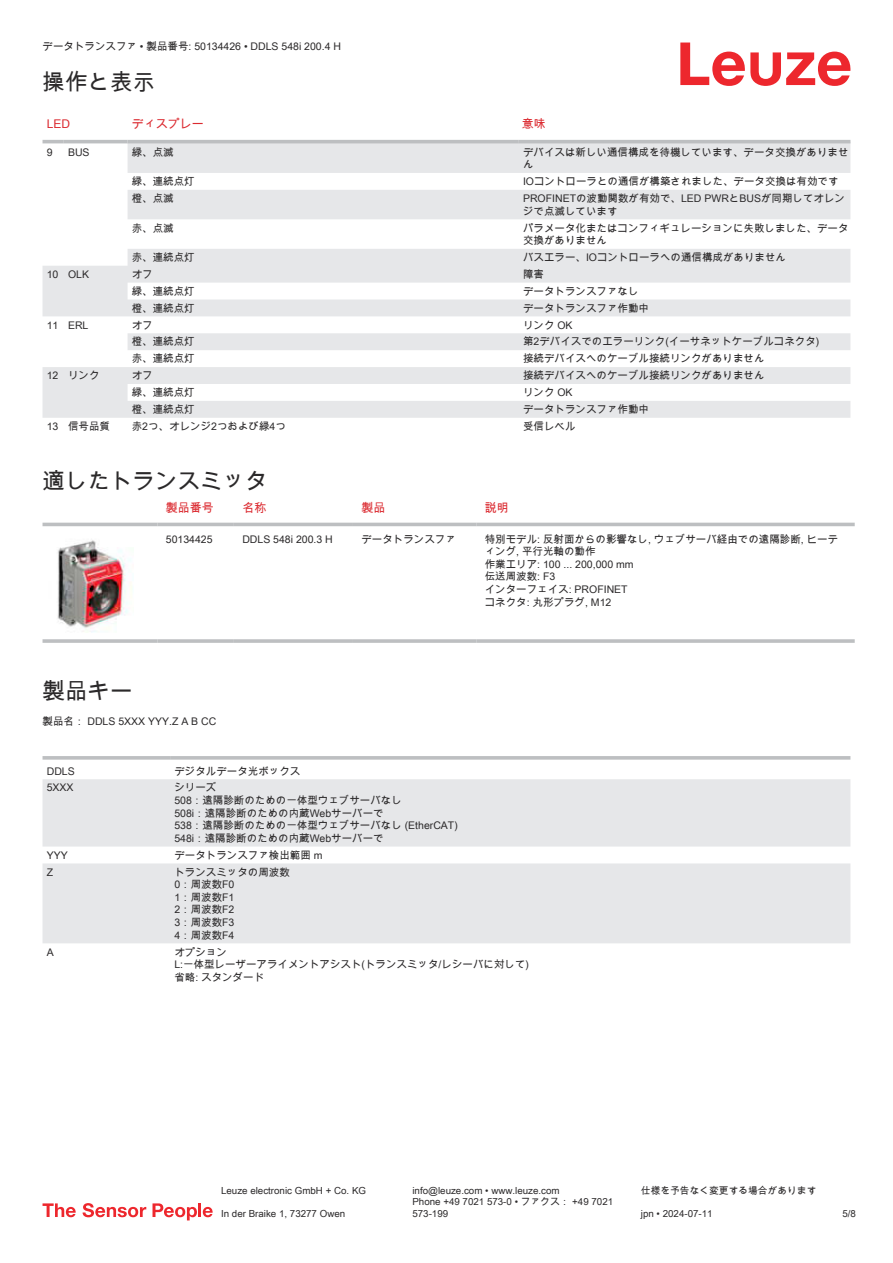
<style>
.page{position:relative;width:893px;height:1263px;background:#fff}
.page>*{position:absolute;margin:0;border:0;box-sizing:border-box;transform-origin:0 0}
.t1{font:22.5px "Arial Unicode MS";color:#2b292a}
.t2{font:12px "Arial Unicode MS";color:#db2a30}
.t3{font:10.5px/12.6px "Arial Unicode MS";color:#2b292a}
.t4{font:9.75px/11.7px "Arial Unicode MS";color:#2b292a}
</style>
<div class="page">
<svg style="left:680px;top:43px;width:170px;height:43px"></svg>
<svg style="left:43px;top:143px;width:807px;height:275px;fill:#e6e7e9"></svg>
<hr style="left:43px;top:140px;width:21px;height:3px;background:#bdbfc1">
<hr style="left:64px;top:140px;width:64px;height:3px;background:#bdbfc1">
<hr style="left:128px;top:140px;width:391px;height:3px;background:#bdbfc1">
<hr style="left:519px;top:140px;width:331px;height:3px;background:#bdbfc1">
<div style="left:43px;top:522px;width:812px;height:5px;background:#eeefef"></div>
<hr style="left:43px;top:523px;width:114px;height:3px;background:#bdbfc1">
<hr style="left:157px;top:523px;width:77px;height:3px;background:#bdbfc1">
<hr style="left:234px;top:523px;width:119px;height:3px;background:#bdbfc1">
<hr style="left:353px;top:523px;width:123px;height:3px;background:#bdbfc1">
<hr style="left:476px;top:523px;width:379px;height:3px;background:#bdbfc1">
<hr style="left:43px;top:639px;width:114px;height:4px;background:#bdbfc1">
<hr style="left:157px;top:639px;width:77px;height:4px;background:#c7c9ca">
<hr style="left:234px;top:639px;width:119px;height:4px;background:#bdbfc1">
<hr style="left:353px;top:639px;width:123px;height:4px;background:#bdbfc1">
<hr style="left:476px;top:639px;width:379px;height:4px;background:#c7c9ca">
<img style="left:57px;top:540px;width:75px;height:92px">
<svg style="left:43px;top:779px;width:807px;height:164px;background:#e8e9eb"></svg>
<svg style="left:43px;top:756px;width:127px;height:4px"></svg>
<svg style="left:170px;top:756px;width:680px;height:4px;background:#c3c5c7"></svg>
<svg style="left:43px;top:1203px;width:33px;height:14px"></svg>
<svg style="left:83px;top:1203px;width:63px;height:14px"></svg>
<svg style="left:153px;top:1203px;width:44px;height:17px"></svg>
<hr style="left:198px;top:1203px;width:3px;height:14px;background:#ed272d">
<svg style="left:203px;top:1207px;width:10px;height:10px"></svg>
<p class="t3" style="left:43px;top:40px;width:300px">データトランスファ • 製品番号: 50134426 • DDLS 548i 200.4 H</p>
<h1 class="t1" style="left:43px;top:66px;width:114px">操作と表示</h1>
<p class="t2" style="left:47px;top:115px;width:25px">LED</p>
<p class="t2" style="left:132px;top:115px;width:73px">ディスプレー</p>
<p class="t2" style="left:522px;top:115px;width:25px">意味</p>
<p class="t3" style="left:47px;top:145px;width:7px">9</p>
<p class="t3" style="left:68px;top:145px;width:23px">BUS</p>
<p class="t3" style="left:132px;top:145px;width:43px">緑、点滅</p>
<p class="t3" style="left:523px;top:145px;width:327px">デバイスは新しい通信構成を待機しています、データ交換がありません</p>
<p class="t3" style="left:132px;top:175px;width:65px">緑、連続点灯</p>
<p class="t3" style="left:523px;top:175px;width:317px">IOコントローラとの通信が構築されました、データ交換は有効です</p>
<p class="t3" style="left:132px;top:192px;width:43px">橙、点滅</p>
<p class="t3" style="left:523px;top:192px;width:324px">PROFINETの波動関数が有効で、LED PWRとBUSが同期してオレンジで点滅しています</p>
<p class="t3" style="left:132px;top:221px;width:43px">赤、点滅</p>
<p class="t3" style="left:523px;top:221px;width:327px">パラメータ化またはコンフィギュレーションに失敗しました、データ交換がありません</p>
<p class="t3" style="left:132px;top:251px;width:65px">赤、連続点灯</p>
<p class="t3" style="left:523px;top:251px;width:265px">バスエラー、IOコントローラへの通信構成がありません</p>
<p class="t3" style="left:47px;top:268px;width:44px">10 OLK</p>
<p class="t3" style="left:132px;top:268px;width:22px">オフ</p>
<p class="t3" style="left:523px;top:268px;width:22px">障害</p>
<p class="t3" style="left:132px;top:285px;width:65px">緑、連続点灯</p>
<p class="t3" style="left:523px;top:285px;width:117px">データトランスファなし</p>
<p class="t3" style="left:132px;top:301px;width:65px">橙、連続点灯</p>
<p class="t3" style="left:523px;top:301px;width:127px">データトランスファ作動中</p>
<p class="t3" style="left:47px;top:318px;width:43px">11 ERL</p>
<p class="t3" style="left:132px;top:318px;width:22px">オフ</p>
<p class="t3" style="left:523px;top:318px;width:51px">リンク OK</p>
<p class="t3" style="left:132px;top:335px;width:65px">橙、連続点灯</p>
<p class="t3" style="left:523px;top:335px;width:298px">第2デバイスでのエラーリンク(イーサネットケーブルコネクタ)</p>
<p class="t3" style="left:132px;top:352px;width:65px">赤、連続点灯</p>
<p class="t3" style="left:523px;top:352px;width:243px">接続デバイスへのケーブル接続リンクがありません</p>
<p class="t3" style="left:47px;top:369px;width:54px">12 リンク</p>
<p class="t3" style="left:132px;top:369px;width:22px">オフ</p>
<p class="t3" style="left:523px;top:369px;width:243px">接続デバイスへのケーブル接続リンクがありません</p>
<p class="t3" style="left:132px;top:386px;width:65px">緑、連続点灯</p>
<p class="t3" style="left:523px;top:386px;width:51px">リンク OK</p>
<p class="t3" style="left:132px;top:403px;width:65px">橙、連続点灯</p>
<p class="t3" style="left:523px;top:403px;width:127px">データトランスファ作動中</p>
<p class="t3" style="left:47px;top:420px;width:65px">13 信号品質</p>
<p class="t3" style="left:132px;top:420px;width:156px">赤2つ、オレンジ2つおよび緑4つ</p>
<p class="t3" style="left:523px;top:420px;width:54px">受信レベル</p>
<h1 class="t1" style="left:43px;top:464px;width:227px">適したトランスミッタ</h1>
<p class="t2" style="left:166px;top:499px;width:49px">製品番号</p>
<p class="t2" style="left:242px;top:499px;width:25px">名称</p>
<p class="t2" style="left:361px;top:499px;width:25px">製品</p>
<p class="t2" style="left:485px;top:499px;width:25px">説明</p>
<p class="t3" style="left:166px;top:532px;width:48px">50134425</p>
<p class="t3" style="left:242px;top:532px;width:92px">DDLS 548i 200.3 H</p>
<p class="t3" style="left:361px;top:532px;width:96px">データトランスファ</p>
<p class="t3" style="left:485px;top:532px;width:355px">特別モデル: 反射面からの影響なし, ウェブサーバ経由での遠隔診断, ヒーティング, 平行光軸の動作<br>作業エリア: 100 ... 200,000 mm<br>伝送周波数: F3<br>インターフェイス: PROFINET<br>コネクタ: 丸形プラグ, M12</p>
<h1 class="t1" style="left:43px;top:675px;width:91px">製品キー</h1>
<p class="t3" style="left:43px;top:715px;width:175px">製品名： DDLS 5XXX YYY.Z A B CC</p>
<p class="t3" style="left:47px;top:765px;width:30px">DDLS</p>
<p class="t3" style="left:174px;top:764px;width:127px">デジタルデータ光ボックス</p>
<p class="t3" style="left:47px;top:781px;width:28px">5XXX</p>
<p class="t3" style="left:174px;top:781px;width:285px">シリーズ<br>508：遠隔診断のための一体型ウェブサーバなし<br>508i：遠隔診断のための内蔵Webサーバーで<br>538：遠隔診断のための一体型ウェブサーバなし (EtherCAT)<br>548i：遠隔診断のための内蔵Webサーバーで</p>
<p class="t3" style="left:47px;top:849px;width:23px">YYY</p>
<p class="t3" style="left:174px;top:848px;width:150px">データトランスファ検出範囲 m</p>
<p class="t3" style="left:47px;top:866px;width:8px">Z</p>
<p class="t3" style="left:174px;top:865px;width:117px">トランスミッタの周波数<br>0：周波数F0<br>1：周波数F1<br>2：周波数F2<br>3：周波数F3<br>4：周波数F4</p>
<p class="t3" style="left:47px;top:946px;width:9px">A</p>
<p class="t3" style="left:174px;top:945px;width:356px">オプション<br>L:一体型レーザーアライメントアシスト(トランスミッタ/レシーバに対して)省略: スタンダード</p>
<p class="t4" style="left:221px;top:1184px;width:146px">Leuze electronic GmbH + Co. KG</p>
<p class="t4" style="left:412px;top:1184px;width:149px">info@leuze.com • www.leuze.com</p>
<p class="t4" style="left:641px;top:1184px;width:177px">仕様を予告なく変更する場合があります</p>
<p class="t4" style="left:221px;top:1207px;width:126px">In der Braike 1, 73277 Owen</p>
<p class="t4" style="left:412px;top:1196px;width:202px">Phone +49 7021 573-0 • ファクス： +49 7021<br>573-199</p>
<p class="t4" style="left:641px;top:1207px;width:73px">jpn • 2024-07-11</p>
<p class="t4" style="left:842px;top:1207px;width:15px">5/8</p>
</div>
